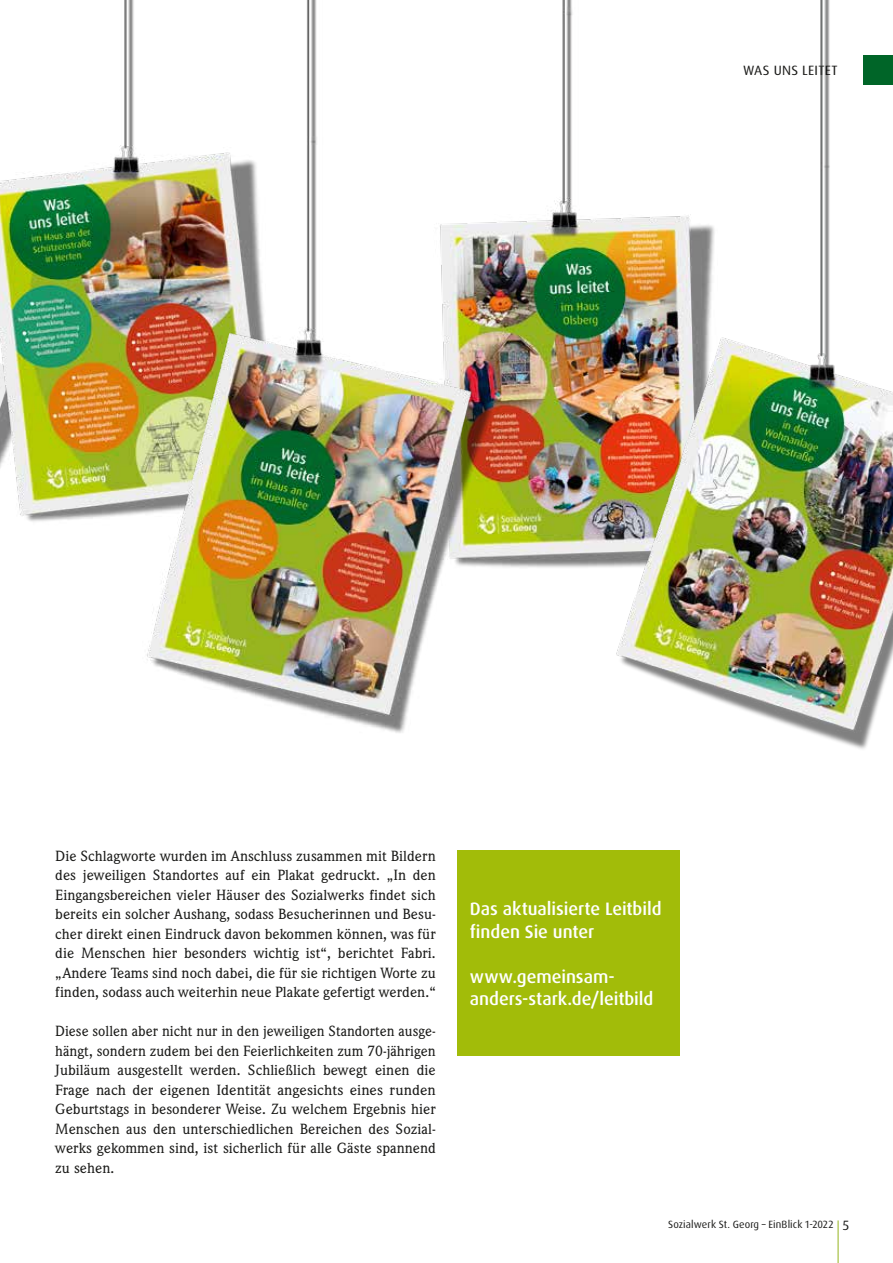
<style>
.page{position:relative;width:893px;height:1263px;background:#fff}
.page>*{position:absolute;margin:0;border:0;box-sizing:border-box;transform-origin:0 0}
.t1{font:500 18px/22.5px "Dax OT";letter-spacing:-.005em;color:#fff}
.t2{font:500 15px/19.5px "Weidemann IT Cby BT";color:#1a1a18;text-align:justify}
.t3{font:13.5px "Dax Pro";letter-spacing:.025em;color:#1a1a18}
.t4{font:10.5px "Dax Pro";letter-spacing:.01em;color:#1a1a18}
.s1{font-size:13.5px}
</style>
<div class="page">
<hr style="left:838px;top:1220px;width:1px;height:43px;background:#95b41f">
<div style="left:457px;top:850px;width:222px;height:206px;background:#a2bc09"></div>
<img style="left:513px;top:0;width:99px;height:568px">
<img style="left:612px;top:0;width:281px;height:749px">
<img style="left:0;top:0;width:128px;height:522px">
<img style="left:128px;top:0;width:385px;height:733px">
<p class="t3" style="left:743px;top:61px;width:96px">WAS UNS LEITET</p>
<p class="t2" style="left:55px;top:846px;width:382px">Die Schlagworte wurden im Anschluss zusammen mit Bildern des jeweiligen Standortes auf ein Plakat gedruckt. „In den Eingangsbereichen vieler Häuser des Sozialwerks findet sich bereits ein solcher Aushang, sodass Besucherinnen und Besu&shy;cher direkt einen Eindruck davon bekommen können, was für die Menschen hier besonders wichtig ist“, berichtet Fabri. „Andere Teams sind noch dabei, die für sie richtigen Worte zu finden, sodass auch weiterhin neue Plakate gefertigt werden.“</p>
<p class="t2" style="left:55px;top:1021px;width:382px">Diese sollen aber nicht nur in den jeweiligen Standorten ausge&shy;hängt, sondern zudem bei den Feierlichkeiten zum 70-jährigen Jubiläum ausgestellt werden. Schließlich bewegt einen die Frage nach der eigenen Identität angesichts eines runden Geburtstags in besonderer Weise. Zu welchem Ergebnis hier Menschen aus den unterschiedlichen Bereichen des Sozial&shy;werks gekommen sind, ist sicherlich für alle Gäste spannend zu sehen.</p>
<p class="t1" style="left:470px;top:898px;width:193px">Das aktualisierte Leitbild finden Sie unter</p>
<p class="t1" style="left:470px;top:965px;width:185px">www.gemeinsam&shy;anders-stark.de/leitbild</p>
<p class="t4" style="left:668px;top:1217px;width:182px">Sozialwerk St. Georg – EinBlick 1-2022 <span class="s1">5</span></p>
</div>
